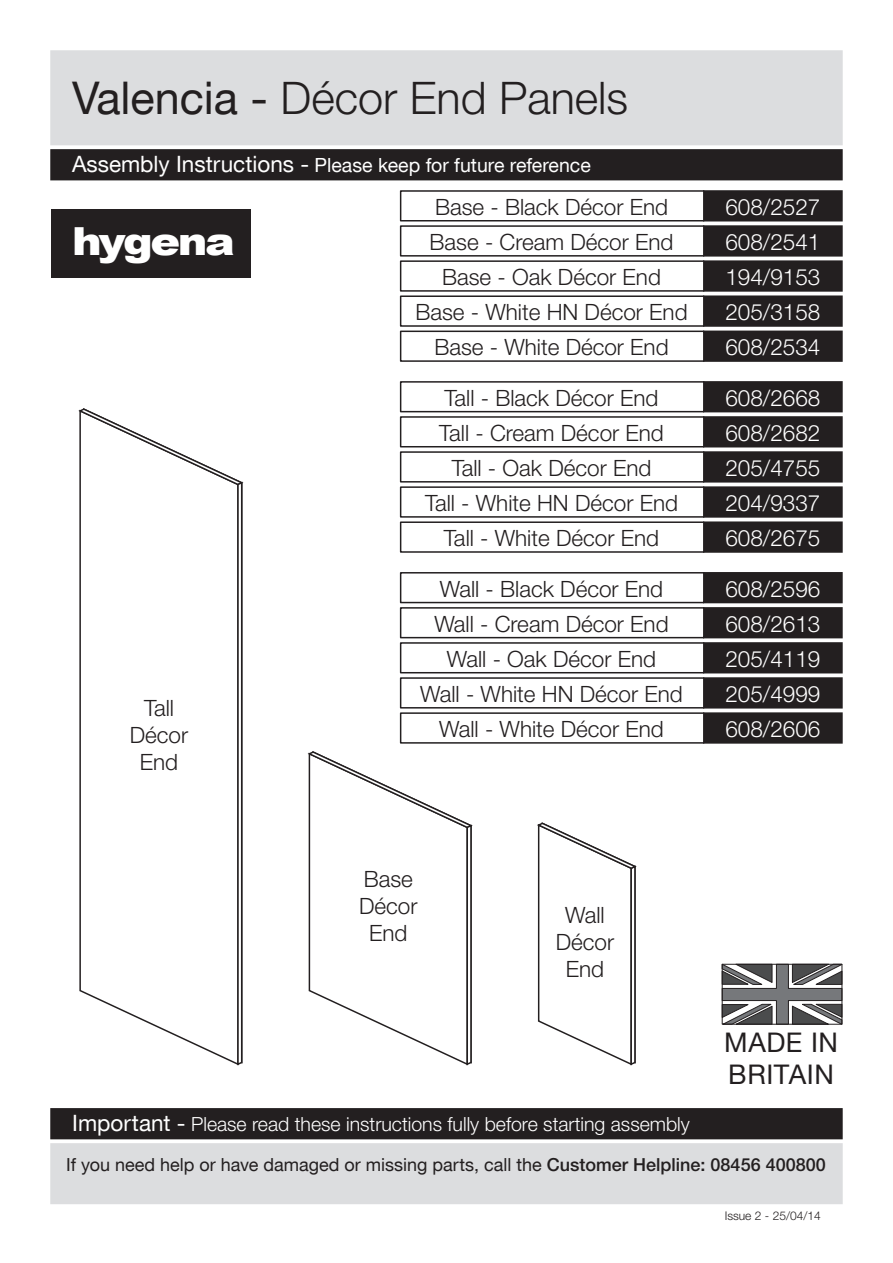
<style>
.page{position:relative;width:893px;height:1263px;background:#fff}
.page>*{position:absolute;margin:0;border:0;box-sizing:border-box;transform-origin:0 0}
.t1{font:300 45px "Helvetica Neue CE";color:#231f20}
.t2{font:900 38.7px "Arial";letter-spacing:-.055em;color:#fff;scale:1.15 1}
.t3{font:27px/32.4px "Helvetica Neue CE";letter-spacing:.02em;color:#231f20}
.t4{font:300 22.5px/35.1px "Helvetica Neue CE";color:#231f20;text-align:center}
.t5{font:300 22.5px/35.1px "Helvetica Neue CE";color:#fff;text-align:justify}
.t6{font:300 19.5px "Helvetica Neue CE";color:#fff}
.t7{font:19.5px "Helvetica Neue CE";color:#fff}
.t8{font:18px "Helvetica Neue CE";color:#231f20}
.t9{font:300 12px "Helvetica Neue CE";color:#231f20}
.s1{font-weight:400}
.s2{font-size:22.5px}
.s3{font-weight:400;font-size:22.5px}
.s4{font-weight:500}
</style>
<div class="page">
<div style="left:51px;top:1109px;width:791px;height:29px;background:#231f20"></div>
<div style="left:50px;top:1108px;width:793px;height:31px;border:2px solid #231f20"></div>
<div style="left:51px;top:51px;width:791px;height:94px;background:#dcdddf"></div>
<div style="left:50px;top:50px;width:793px;height:95px;border:2px solid #dcdddf"></div>
<div style="left:51px;top:150px;width:791px;height:30px;background:#231f20"></div>
<div style="left:50px;top:149px;width:793px;height:31px;border:2px solid #231f20"></div>
<div style="left:51px;top:1144px;width:791px;height:59px;background:#dcdddf"></div>
<div style="left:50px;top:1143px;width:793px;height:61px;border:2px solid #dcdddf"></div>
<svg style="left:722px;top:966px;width:120px;height:59px"></svg>
<div style="left:722px;top:964px;width:120px;height:60px;border:1px solid #231f20"></div>
<div style="left:704px;top:191px;width:138px;height:30px;background:#231f20"></div>
<div style="left:703px;top:190px;width:140px;height:31px;border:2px solid #231f20"></div>
<div style="left:704px;top:226px;width:138px;height:30px;background:#231f20"></div>
<div style="left:703px;top:225px;width:140px;height:32px;border:2px solid #231f20"></div>
<div style="left:704px;top:261px;width:138px;height:30px;background:#231f20"></div>
<div style="left:703px;top:260px;width:140px;height:32px;border:2px solid #231f20"></div>
<div style="left:704px;top:296px;width:138px;height:30px;background:#231f20"></div>
<div style="left:703px;top:295px;width:140px;height:32px;border:2px solid #231f20"></div>
<div style="left:704px;top:331px;width:138px;height:30px;background:#231f20"></div>
<div style="left:703px;top:331px;width:140px;height:31px;border:2px solid #231f20"></div>
<div style="left:400px;top:190px;width:305px;height:31px;border:2px solid #231f20"></div>
<div style="left:400px;top:225px;width:305px;height:32px;border:2px solid #231f20"></div>
<div style="left:400px;top:260px;width:305px;height:32px;border:2px solid #231f20"></div>
<div style="left:400px;top:295px;width:305px;height:32px;border:2px solid #231f20"></div>
<div style="left:400px;top:331px;width:305px;height:31px;border:2px solid #231f20"></div>
<div style="left:704px;top:382px;width:138px;height:30px;background:#231f20"></div>
<div style="left:703px;top:381px;width:140px;height:31px;border:2px solid #231f20"></div>
<div style="left:704px;top:417px;width:138px;height:30px;background:#231f20"></div>
<div style="left:703px;top:416px;width:140px;height:31px;border:2px solid #231f20"></div>
<div style="left:704px;top:452px;width:138px;height:30px;background:#231f20"></div>
<div style="left:703px;top:451px;width:140px;height:32px;border:2px solid #231f20"></div>
<div style="left:704px;top:487px;width:138px;height:30px;background:#231f20"></div>
<div style="left:703px;top:486px;width:140px;height:32px;border:2px solid #231f20"></div>
<div style="left:704px;top:522px;width:138px;height:30px;background:#231f20"></div>
<div style="left:703px;top:521px;width:140px;height:32px;border:2px solid #231f20"></div>
<div style="left:704px;top:573px;width:138px;height:29px;background:#231f20"></div>
<div style="left:703px;top:572px;width:140px;height:31px;border:2px solid #231f20"></div>
<div style="left:704px;top:608px;width:138px;height:30px;background:#231f20"></div>
<div style="left:703px;top:607px;width:140px;height:31px;border:2px solid #231f20"></div>
<div style="left:704px;top:643px;width:138px;height:30px;background:#231f20"></div>
<div style="left:703px;top:642px;width:140px;height:31px;border:2px solid #231f20"></div>
<div style="left:704px;top:678px;width:138px;height:30px;background:#231f20"></div>
<div style="left:703px;top:677px;width:140px;height:31px;border:2px solid #231f20"></div>
<div style="left:704px;top:713px;width:138px;height:30px;background:#231f20"></div>
<div style="left:703px;top:712px;width:140px;height:32px;border:2px solid #231f20"></div>
<div style="left:400px;top:381px;width:305px;height:31px;border:2px solid #231f20"></div>
<div style="left:400px;top:416px;width:305px;height:31px;border:2px solid #231f20"></div>
<div style="left:400px;top:451px;width:305px;height:32px;border:2px solid #231f20"></div>
<div style="left:400px;top:486px;width:305px;height:32px;border:2px solid #231f20"></div>
<div style="left:400px;top:521px;width:305px;height:32px;border:2px solid #231f20"></div>
<div style="left:400px;top:572px;width:305px;height:31px;border:2px solid #231f20"></div>
<div style="left:400px;top:607px;width:305px;height:31px;border:2px solid #231f20"></div>
<div style="left:400px;top:642px;width:305px;height:31px;border:2px solid #231f20"></div>
<div style="left:400px;top:677px;width:305px;height:31px;border:2px solid #231f20"></div>
<div style="left:400px;top:712px;width:305px;height:32px;border:2px solid #231f20"></div>
<div style="left:51px;top:209px;width:200px;height:69px;background:#231f20"></div>
<svg style="left:78px;top:408px;width:166px;height:658px"></svg>
<svg style="left:307px;top:751px;width:166px;height:315px"></svg>
<svg style="left:537px;top:822px;width:100px;height:244px"></svg>
<p class="t1" style="left:72px;top:71px;width:557px"><span class="s1">Valencia -</span> Décor End Panels</p>
<p class="t7" style="left:72px;top:153px;width:520px"><span class="s2">Assembly Instructions -</span> Please keep for future reference</p>
<p class="t2" style="left:72px;top:213px;width:143px">hygena</p>
<p class="t4" style="left:130px;top:694px;width:60px;line-height:27px">Tall<br>Décor<br>End</p>
<p class="t4" style="left:415px;top:189px;width:274px">Base - Black Décor End<br>Base - Cream Décor End<br>Base - Oak Décor End<br>Base - White HN Décor End<br>Base - White Décor End</p>
<p class="t4" style="left:425px;top:380px;width:254px">Tall - Black Décor End<br>Tall - Cream Décor End<br>Tall - Oak Décor End<br>Tall - White HN Décor End<br>Tall - White Décor End</p>
<p class="t4" style="left:420px;top:571px;width:264px">Wall - Black Décor End<br>Wall - Cream Décor End<br>Wall - Oak Décor End<br>Wall - White HN Décor End<br>Wall - White Décor End</p>
<p class="t5" style="left:725px;top:189px;width:97px">608/2527<br>608/2541<br>194/9153<br>205/3158<br>608/2534</p>
<p class="t5" style="left:725px;top:380px;width:97px">608/2668<br>608/2682<br>205/4755<br>204/9337<br>608/2675</p>
<p class="t5" style="left:725px;top:571px;width:97px">608/2596<br>608/2613<br>205/4119<br>205/4999<br>608/2606</p>
<p class="t4" style="left:359px;top:865px;width:60px;line-height:27px">Base<br>Décor<br>End</p>
<p class="t4" style="left:556px;top:901px;width:60px;line-height:27px">Wall<br>Décor<br>End</p>
<p class="t6" style="left:72px;top:1112px;width:619px"><span class="s3">Important -</span> Please read these instructions fully before starting assembly</p>
<p class="t3" style="left:724px;top:1026px;width:115px">MADE IN<br>BRITAIN</p>
<p class="t8" style="left:66px;top:1154px;width:761px">If you need help or have damaged or missing parts, call the <span class="s4">Customer Helpline: 08456 400800</span></p>
<p class="t9" style="left:725px;top:1209px;width:98px">Issue 2 - 25/04/14</p>
</div>
